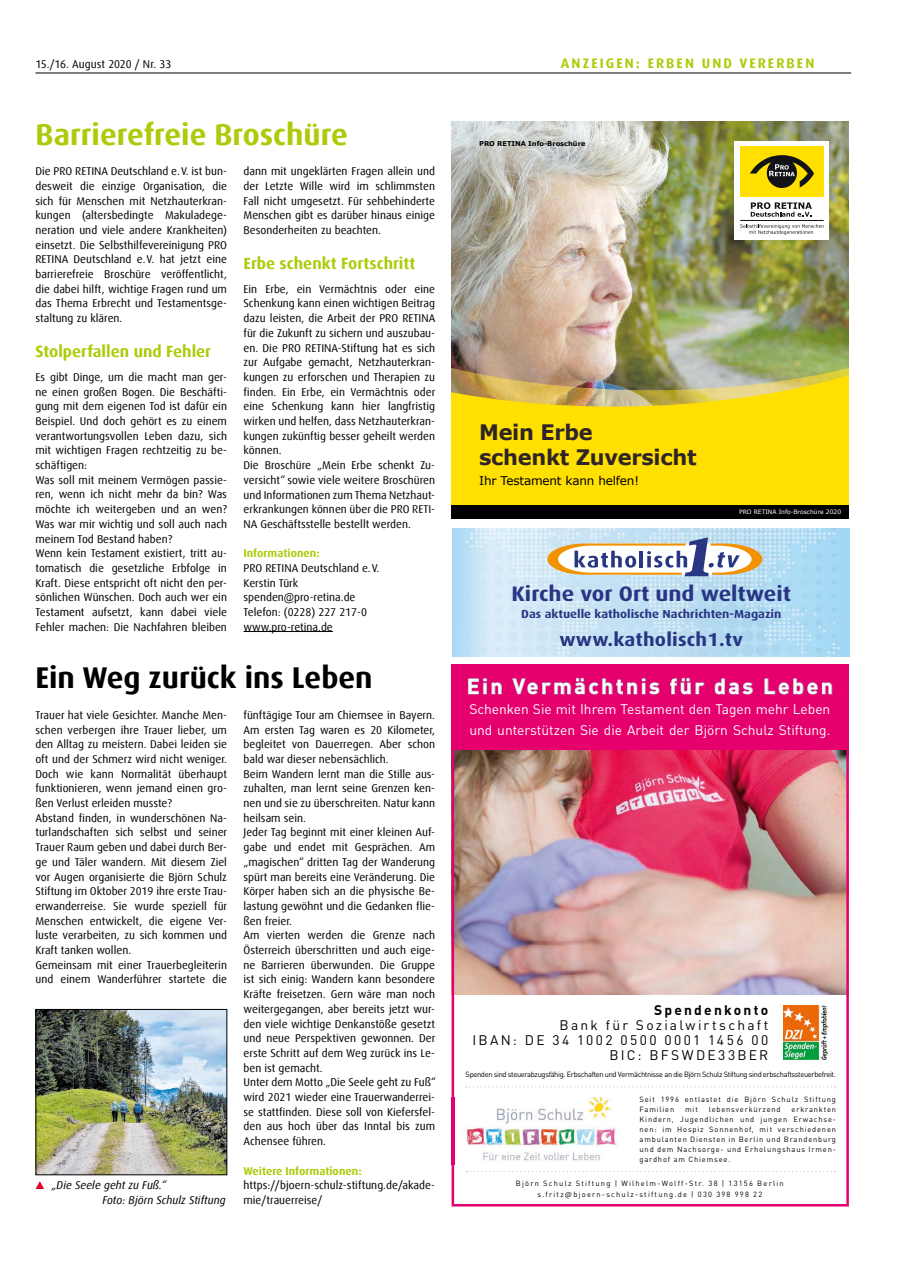
<style>
.page{position:relative;width:908px;height:1276px;background:#fff}
.page>*{position:absolute;margin:0;border:0;box-sizing:border-box;transform-origin:0 0}
.t1{font:700 30px "Dax Offc Pro";color:#afca0b}
.t2{font:700 30px "Dax Offc Pro";color:#000}
.t3{font:700 21.38px/25px "Verdana";letter-spacing:-.015em;color:#2f2427}
.t4{font:700 21.25px "DIN Pro";letter-spacing:.12em;color:#fff}
.t5{font:700 21px "Dax";color:#283583;scale:1.08 1}
.t6{font:700 18.62px "Dax";letter-spacing:.01em;color:#283583;scale:1.08 1}
.t7{font:700 16.25px "Dax Offc Pro";color:#afca0b}
.t8{font:13.75px/21.2px "DIN Pro";color:#fff}
.t9{font:13.75px/15px "DIN Pro";letter-spacing:.17em;color:#000;text-align:right}
.t10{font:700 13.75px "Dax Offc Pro";letter-spacing:.15em;color:#afca0b}
.t11{font:12px "Verdana";letter-spacing:-.015em;color:#000}
.t12{font:700 11.62px "Dax";color:#283583;scale:1.08 1}
.t13{font:11.25px/14.8px "Dax Offc Pro";color:#000}
.t14{font:italic 11.25px/14.8px "Dax Offc Pro";color:#000}
.t15{font:7.5px/10px "DIN Pro";letter-spacing:.11em;color:#000}
.t16{font:7.5px "DIN Pro";letter-spacing:-.045em;color:#000}
.t17{font:7.5px/11.2px "DIN Pro";letter-spacing:.16em;color:#000;text-align:center}
.t18{font:700 6.62px "Verdana";color:#000}
.t19{font:6px "Verdana";color:#fff}
.s1{font-weight:700;color:#afca0b}
.s2{font-weight:700}
</style>
<div class="page">
<hr style="left:35px;top:73px;width:815px;height:1px;background:#000">
<img style="left:451px;top:749px;width:397px;height:457px">
<div style="left:451px;top:664px;width:397px;height:85px;background:#e6006e"></div>
<svg style="left:468px;top:678px;width:33px;height:16px"></svg>
<svg style="left:512px;top:678px;width:147px;height:16px"></svg>
<svg style="left:670px;top:678px;width:34px;height:16px"></svg>
<svg style="left:714px;top:678px;width:38px;height:16px"></svg>
<svg style="left:764px;top:678px;width:68px;height:16px"></svg>
<img style="left:782px;top:1005px;width:44px;height:55px">
<img style="left:451px;top:1097px;width:184px;height:67px">
<svg style="left:465px;top:1086px;width:370px;height:1px"></svg>
<svg style="left:466px;top:1171px;width:369px;height:1px"></svg>
<img style="left:451px;top:122px;width:397px;height:244px">
<img style="left:451px;top:366px;width:397px;height:6px">
<svg style="left:451px;top:372px;width:397px;height:133px;fill:#ffe000"></svg>
<div style="left:734px;top:141px;width:95px;height:98px;background:#fff"></div>
<div style="left:740px;top:147px;width:83px;height:50px;background:#ffe000"></div>
<svg style="left:750px;top:155px;width:63px;height:33px"></svg>
<svg style="left:750px;top:202px;width:61px;height:15px"></svg>
<hr style="left:740px;top:220px;width:83px;height:1px;background:#111316">
<svg style="left:740px;top:224px;width:83px;height:11px"></svg>
<div style="left:451px;top:505px;width:397px;height:14px;background:#000"></div>
<hr style="left:243px;top:631px;width:90px;height:1px;background:#000">
<img style="left:38px;top:1011px;width:187px;height:162px">
<div style="left:36px;top:1009px;width:191px;height:166px;border:1px solid #000"></div>
<svg style="left:35px;top:1181px;width:9px;height:8px"></svg>
<img style="left:452px;top:529px;width:397px;height:127px">
<svg style="left:547px;top:537px;width:215px;height:39px"></svg>
<p class="t13" style="left:35px;top:56px;width:137px">15./16. August 2020 / Nr. 33</p>
<p class="t10" style="left:560px;top:54px;width:255px">ANZEIGEN: ERBEN UND VERERBEN</p>
<p class="t1" style="left:35px;top:116px;width:313px">Barrierefreie Broschüre</p>
<p class="t13" style="left:35px;top:164px;width:193px;text-align:justify">Die PRO RETINA Deutschland e.V. ist bun&shy;desweit die einzige Organisation, die sich für Menschen mit Netzhauterkran&shy;kungen (altersbedingte Makuladege&shy;neration und viele andere Krankheiten) einsetzt. Die Selbsthilfevereinigung PRO RETINA Deutschland e.V. hat jetzt eine barrierefreie Broschüre veröffentlicht, die dabei hilft, wichtige Fragen rund um das Thema Erbrecht und Testamentsge&shy;staltung zu klären.</p>
<p class="t7" style="left:35px;top:341px;width:177px">Stolperfallen und Fehler</p>
<p class="t13" style="left:35px;top:370px;width:193px">Es gibt Dinge, um die macht man ger&shy;ne einen großen Bogen. Die Beschäfti&shy;gung mit dem eigenen Tod ist dafür ein Beispiel. Und doch gehört es zu einem verantwortungsvollen Leben dazu, sich mit wichtigen Fragen rechtzeitig zu be&shy;schäftigen:<br>Was soll mit meinem Vermögen passie&shy;ren, wenn ich nicht mehr da bin? Was möchte ich weitergeben und an wen?<br>Was war mir wichtig und soll auch nach meinem Tod Bestand haben?<br>Wenn kein Testament existiert, tritt au&shy;tomatisch die gesetzliche Erbfolge in Kraft. Diese entspricht oft nicht den per&shy;sönlichen Wünschen. Doch auch wer ein Testament aufsetzt, kann dabei viele Fehler machen: Die Nachfahren bleiben</p>
<p class="t13" style="left:243px;top:164px;width:193px;text-align:justify">dann mit ungeklärten Fragen allein und der Letzte Wille wird im schlimmsten Fall nicht umgesetzt. Für sehbehinderte Menschen gibt es darüber hinaus einige Besonderheiten zu beachten.</p>
<p class="t7" style="left:243px;top:252px;width:173px">Erbe schenkt Fortschritt</p>
<p class="t13" style="left:243px;top:281px;width:193px">Ein Erbe, ein Vermächtnis oder eine Schenkung kann einen wichtigen Beitrag dazu leisten, die Arbeit der PRO RETINA für die Zukunft zu sichern und auszubau&shy;en. Die PRO RETINA-Stiftung hat es sich zur Aufgabe gemacht, Netzhauterkran&shy;kungen zu erforschen und Therapien zu finden. Ein Erbe, ein Vermächtnis oder eine Schenkung kann hier langfristig wirken und helfen, dass Netzhauterkran&shy;kungen zukünftig besser geheilt werden können.<br>Die Broschüre „Mein Erbe schenkt Zu&shy;versicht“ sowie viele weitere Broschüren und Informationen zum Thema Netzhaut&shy;erkrankungen können über die PRO RETI-NA Geschäftsstelle bestellt werden.</p>
<p class="t13" style="left:243px;top:546px;width:137px"><span class="s1">Informationen:<br></span>PRO RETINA Deutschland e.V.<br>Kerstin Türk spenden@pro-retina.de<br>Telefon: (0228) 227 217-0 www.pro-retina.de</p>
<p class="t2" style="left:35px;top:658px;width:338px">Ein Weg zurück ins Leben</p>
<p class="t13" style="left:35px;top:707px;width:193px">Trauer hat viele Gesichter. Manche Men&shy;schen verbergen ihre Trauer lieber, um den Alltag zu meistern. Dabei leiden sie oft und der Schmerz wird nicht weniger.<br>Doch wie kann Normalität überhaupt funktionieren, wenn jemand einen gro&shy;ßen Verlust erleiden musste?<br>Abstand finden, in wunderschönen Na&shy;turlandschaften sich selbst und seiner Trauer Raum geben und dabei durch Ber&shy;ge und Täler wandern. Mit diesem Ziel vor Augen organisierte die Björn Schulz Stiftung im Oktober 2019 ihre erste Trau&shy;erwanderreise. Sie wurde speziell für Menschen entwickelt, die eigene Ver&shy;luste verarbeiten, zu sich kommen und Kraft tanken wollen.<br>Gemeinsam mit einer Trauerbegleiterin und einem Wanderführer startete die</p>
<p class="t13" style="left:243px;top:707px;width:194px">fünftägige Tour am Chiemsee in Bayern.<br>Am ersten Tag waren es 20 Kilometer, begleitet von Dauerregen. Aber schon bald war dieser nebensächlich.<br>Beim Wandern lernt man die Stille aus&shy;zuhalten, man lernt seine Grenzen ken&shy;nen und sie zu überschreiten. Natur kann heilsam sein.<br>Jeder Tag beginnt mit einer kleinen Auf&shy;gabe und endet mit Gesprächen. Am „magischen“ dritten Tag der Wanderung spürt man bereits eine Veränderung. Die Körper haben sich an die physische Be&shy;lastung gewöhnt und die Gedanken flie&shy;ßen freier.<br>Am vierten werden die Grenze nach Österreich überschritten und auch eige&shy;ne Barrieren überwunden. Die Gruppe ist sich einig: Wandern kann besondere Kräfte freisetzen. Gern wäre man noch weitergegangen, aber bereits jetzt wur&shy;den viele wichtige Denkanstöße gesetzt und neue Perspektiven gewonnen. Der erste Schritt auf dem Weg zurück ins Le&shy;ben ist gemacht.<br>Unter dem Motto „Die Seele geht zu Fuß“ wird 2021 wieder eine Trauerwanderrei&shy;se stattfinden. Diese soll von Kiefersfel&shy;den aus hoch über das Inntal bis zum Achensee führen.</p>
<p class="t13" style="left:243px;top:1163px;width:193px"><span class="s1">Weitere Informationen: </span>https://bjoern-schulz-stiftung.de/akade&shy;mie/trauerreise/</p>
<p class="t14" style="left:102px;top:1177px;width:125px;text-indent:-51px">„Die Seele geht zu Fuß.“<br>Foto: Björn Schulz Stiftung</p>
<p class="t18" style="left:479px;top:139px;width:108px">PRO RETINA Info-Broschüre</p>
<p class="t3" style="left:479px;top:419px;width:219px">Mein Erbe<br>schenkt Zuversicht</p>
<p class="t11" style="left:479px;top:473px;width:161px">Ihr Testament kann helfen!</p>
<p class="t19" style="left:738px;top:508px;width:104px">PRO RETINA Info-Broschüre 2020</p>
<p class="t5" style="left:511px;top:582px;width:260px">Kirche vor Ort und weltweit</p>
<p class="t12" style="left:521px;top:607px;width:242px">Das aktuelle katholische Nachrichten-Magazin</p>
<p class="t6" style="left:559px;top:629px;width:171px">www.katholisch1.tv</p>
<p class="t4" style="left:466px;top:669px;width:368px">Ein Vermächtnis für das Leben</p>
<p class="t8" style="left:469px;top:697px;width:362px">Schenken Sie mit Ihrem Testament den Tagen mehr Leben und unterstützen Sie die Arbeit der Björn Schulz Stiftung.</p>
<p class="t9" style="left:472px;top:1001px;width:297px"><span class="s2">Spendenkonto<br></span>Bank für Sozialwirtschaft<br>IBAN: DE 34 1002 0500 0001 1456 00<br>BIC: BFSWDE33BER</p>
<p class="t16" style="left:465px;top:1068px;width:371px">Spenden sind steuerabzugsfähig. Erbschaften und Vermächtnisse an die Björn Schulz Stiftung sind erbschaftssteuerbefreit.</p>
<p class="t15" style="left:639px;top:1094px;width:198px">Seit 1996 entlastet die Björn Schulz Stiftung<br>Familien</p>
<p class="t15" style="left:684px;top:1104px;width:14px">mit</p>
<p class="t15" style="left:708px;top:1104px;width:73px">lebensverkürzend</p>
<p class="t15" style="left:639px;top:1104px;width:198px;text-align:justify;text-indent:152px">erkrankten Kindern, Jugendlichen und jungen Erwachse&shy;nen: im Hospiz Sonnenhof, mit verschiedenen ambulanten Diensten in Berlin und Brandenburg und dem Nachsorge- und Erholungshaus Irmen&shy;gardhof am Chiemsee.</p>
<p class="t17" style="left:515px;top:1177px;width:269px">Björn Schulz Stiftung | Wilhelm-Wolff-Str. 38 | 13156 Berlin s.fritz@bjoern-schulz-stiftung.de | 030 398 998 22</p>
</div>
